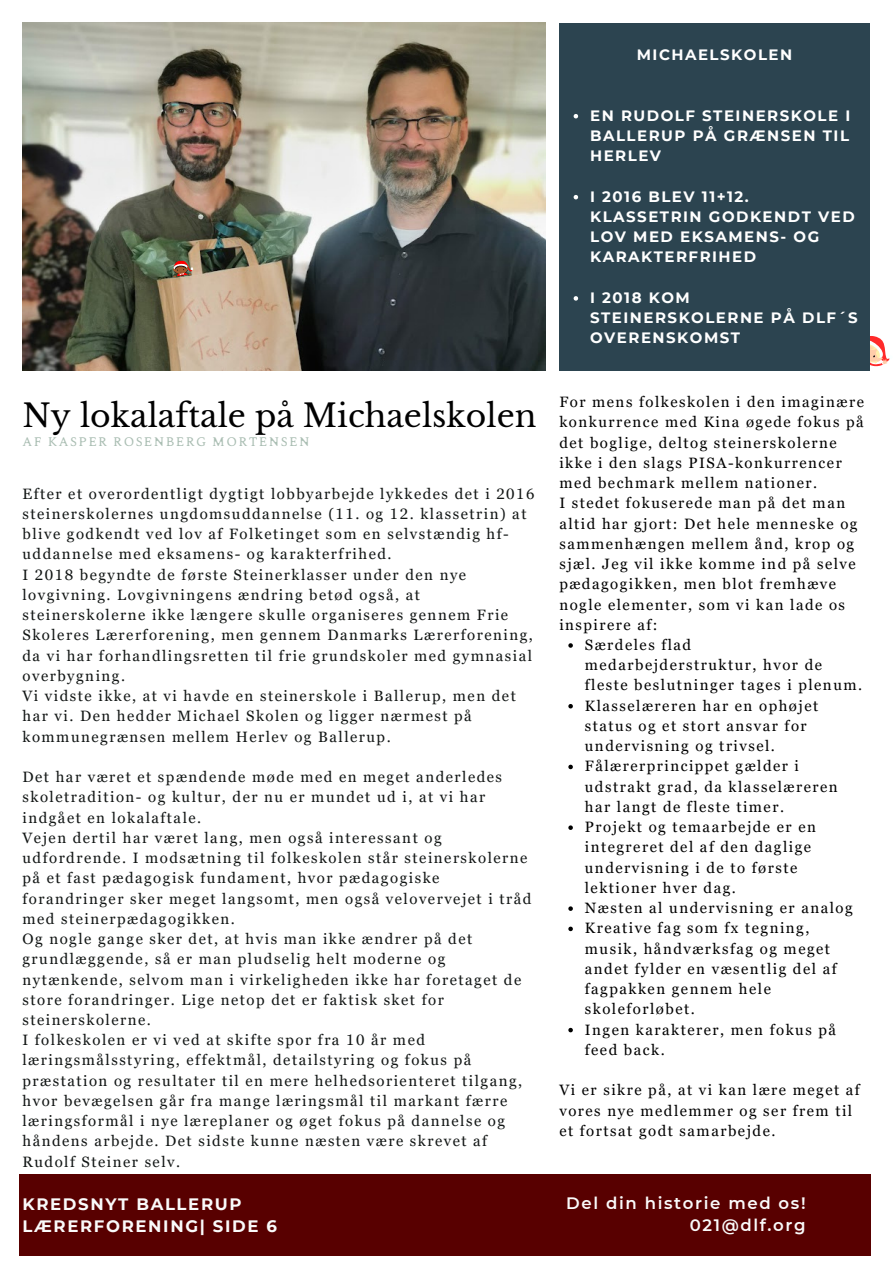
<style>
.page{position:relative;width:893px;height:1264px;background:#fff}
.page>*{position:absolute;margin:0;border:0;box-sizing:border-box;transform-origin:0 0}
.t1{font:31.5px "Libre Baskerville";color:#000}
.t2{font:700 16.5px/22.5px "Montserrat";letter-spacing:.1em;color:#fafafa}
.t3{font:600 16.5px/22.5px "Montserrat";letter-spacing:.1em;color:#fafafa;text-align:right}
.t4{font:15px/20.2px "Georgia Pro";letter-spacing:.1em;color:#121615}
.t5{font:15px/20.2px "Georgia Pro";letter-spacing:.1em;color:#000}
.t6{font:700 15px/20.2px "Montserrat";letter-spacing:.1em;color:#fff}
.t7{font:13.5px "Karoll Round";letter-spacing:.1em;color:#aabeb3}
</style>
<div class="page">
<img style="left:22px;top:23px;width:523px;height:347px">
<div style="left:20px;top:1174px;width:851px;height:81px;background:#580000"></div>
<svg style="left:869px;top:336px;width:21px;height:35px"></svg>
<div style="left:559px;top:23px;width:310px;height:348px;background:#2c4450"></div>
<svg style="left:573px;top:114px;width:5px;height:4px"></svg>
<svg style="left:573px;top:195px;width:5px;height:4px"></svg>
<svg style="left:573px;top:296px;width:5px;height:4px"></svg>
<svg style="left:169px;top:259px;width:25px;height:18px"></svg>
<svg style="left:568px;top:643px;width:5px;height:4px"></svg>
<svg style="left:568px;top:704px;width:5px;height:4px"></svg>
<svg style="left:568px;top:764px;width:5px;height:5px"></svg>
<svg style="left:568px;top:825px;width:5px;height:5px"></svg>
<svg style="left:568px;top:906px;width:5px;height:4px"></svg>
<svg style="left:568px;top:926px;width:5px;height:5px"></svg>
<svg style="left:568px;top:1027px;width:5px;height:5px"></svg>
<p class="t6" style="left:636px;top:44px;width:157px">MICHAELSKOLEN</p>
<p class="t1" style="left:22px;top:396px;width:515px">Ny lokalaftale på Michaelskolen</p>
<p class="t7" style="left:22px;top:433px;width:289px">AF KASPER ROSENBERG MORTENSEN</p>
<p class="t4" style="left:22px;top:483px;width:513px">Efter et overordentligt dygtigt lobbyarbejde lykkedes det i 2016 steinerskolernes ungdomsuddannelse (11. og 12. klassetrin) at blive godkendt ved lov af Folketinget som en selvstændig hf&shy;uddannelse med eksamens- og karakterfrihed.</p>
<p class="t4" style="left:22px;top:564px;width:512px">I 2018 begyndte de første Steinerklasser under den nye lovgivning. Lovgivningens ændring betød også, at steinerskolerne ikke længere skulle organiseres gennem Frie Skoleres Lærerforening, men gennem Danmarks Lærerforening, da vi har forhandlingsretten til frie grundskoler med gymnasial overbygning.</p>
<p class="t4" style="left:22px;top:685px;width:495px">Vi vidste ikke, at vi havde en steinerskole i Ballerup, men det har vi. Den hedder Michael Skolen og ligger nærmest på kommunegrænsen mellem Herlev og Ballerup.</p>
<p class="t4" style="left:22px;top:766px;width:481px">Det har været et spændende møde med en meget anderledes skoletradition- og kultur, der nu er mundet ud i, at vi har indgået en lokalaftale.</p>
<p class="t4" style="left:22px;top:827px;width:510px">Vejen dertil har været lang, men også interessant og udfordrende. I modsætning til folkeskolen står steinerskolerne på et fast pædagogisk fundament, hvor pædagogiske forandringer sker meget langsomt, men også velovervejet i tråd med steinerpædagogikken.</p>
<p class="t4" style="left:22px;top:928px;width:500px">Og nogle gange sker det, at hvis man ikke ændrer på det grundlæggende, så er man pludselig helt moderne og nytænkende, selvom man i virkeligheden ikke har foretaget de store forandringer. Lige netop det er faktisk sket for steinerskolerne.</p>
<p class="t4" style="left:22px;top:1029px;width:501px">I folkeskolen er vi ved at skifte spor fra 10 år med læringsmålsstyring, effektmål, detailstyring og fokus på præstation og resultater til en mere helhedsorienteret tilgang, hvor bevægelsen går fra mange læringsmål til markant færre læringsformål i nye læreplaner og øget fokus på dannelse og håndens arbejde. Det sidste kunne næsten være skrevet af Rudolf Steiner selv.</p>
<p class="t6" style="left:590px;top:105px;width:262px;text-align:justify">EN RUDOLF STEINERSKOLE I BALLERUP PÅ GRÆNSEN TIL HERLEV</p>
<p class="t6" style="left:590px;top:186px;width:266px">I 2016 BLEV 11+12.<br>KLASSETRIN GODKENDT VED<br>LOV MED EKSAMENS- OG<br>KARAKTERFRIHED</p>
<p class="t6" style="left:590px;top:287px;width:269px">I 2018 KOM<br>STEINERSKOLERNE PÅ DLF´S<br>OVERENSKOMST</p>
<p class="t5" style="left:559px;top:392px;width:306px">For mens folkeskolen i den imaginære konkurrence med Kina øgede fokus på det boglige, deltog steinerskolerne ikke i den slags PISA-konkurrencer med bechmark mellem nationer.</p>
<p class="t5" style="left:559px;top:493px;width:300px">I stedet fokuserede man på det man altid har gjort: Det hele menneske og sammenhængen mellem ånd, krop og sjæl. Jeg vil ikke komme ind på selve pædagogikken, men blot fremhæve nogle elementer, som vi kan lade os inspirere af:</p>
<p class="t5" style="left:584px;top:634px;width:279px">Særdeles flad medarbejderstruktur, hvor de fleste beslutninger tages i plenum.</p>
<p class="t5" style="left:584px;top:695px;width:235px">Klasselæreren har en ophøjet status og et stort ansvar for undervisning og trivsel.</p>
<p class="t5" style="left:584px;top:756px;width:254px">Fålærerprincippet gælder i udstrakt grad, da klasselæreren har langt de fleste timer.</p>
<p class="t5" style="left:584px;top:816px;width:232px">Projekt og temaarbejde er en integreret del af den daglige undervisning i de to første lektioner hver dag.</p>
<p class="t5" style="left:584px;top:897px;width:269px">Næsten al undervisning er analog</p>
<p class="t5" style="left:584px;top:918px;width:253px">Kreative fag som fx tegning, musik, håndværksfag og meget andet fylder en væsentlig del af fagpakken gennem hele skoleforløbet.</p>
<p class="t5" style="left:584px;top:1019px;width:253px">Ingen karakterer, men fokus på feed back.</p>
<p class="t5" style="left:559px;top:1079px;width:302px">Vi er sikre på, at vi kan lære meget af vores nye medlemmer og ser frem til et fortsat godt samarbejde.</p>
<p class="t2" style="left:22px;top:1192px;width:256px">KREDSNYT BALLERUP<br>LÆRERFORENING| SIDE 6</p>
<p class="t3" style="left:566px;top:1191px;width:241px">Del din historie med os!<br>021@dlf.org</p>
<p class="t2" style="left:55px;top:1192px;width:255px">KREDSNYT BALLERUP<br>LÆRERFORENING| SIDE 2</p>
<p class="t3" style="left:598px;top:1191px;width:241px">Del din historie med os!</p>
</div>
